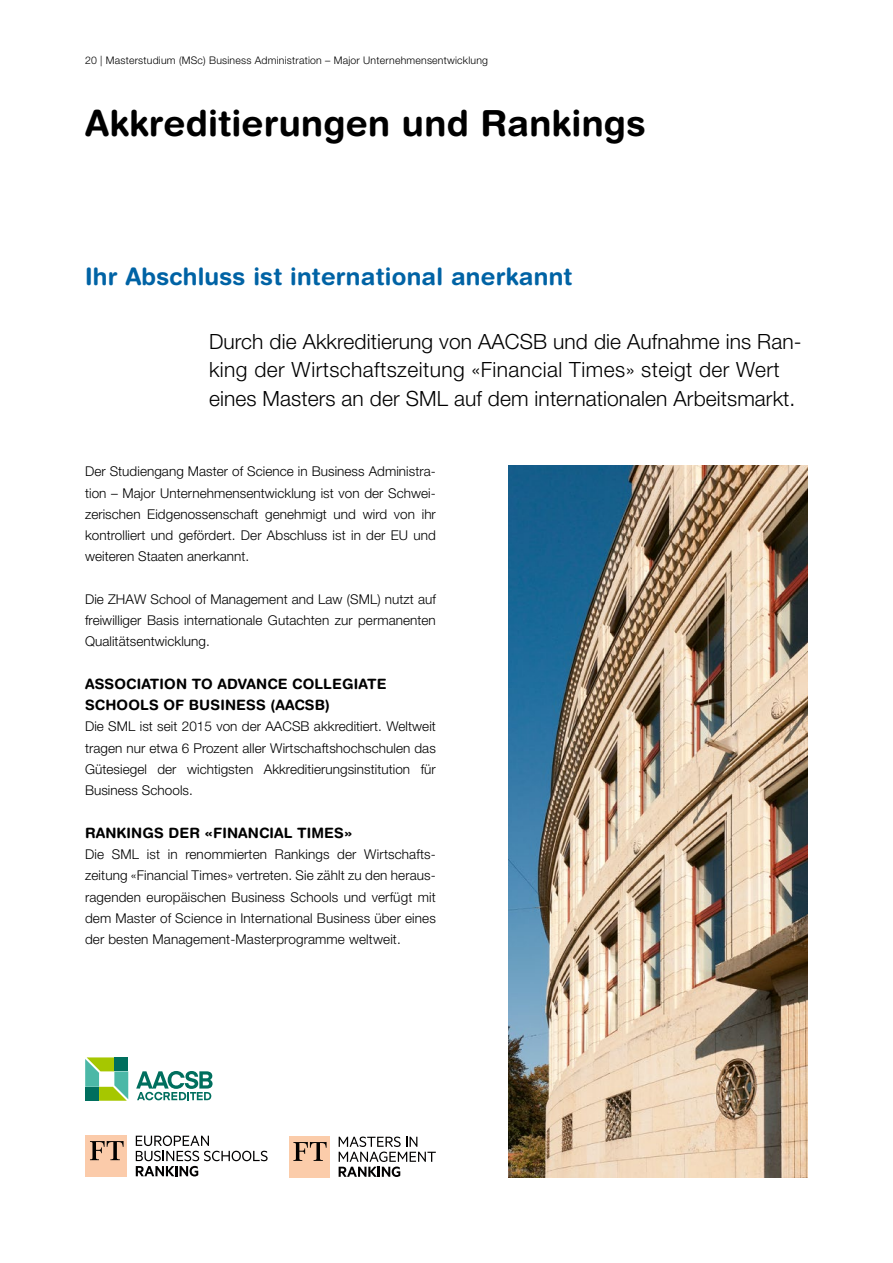
<style>
.page{position:relative;width:893px;height:1263px;background:#fff}
.page>*{position:absolute;margin:0;border:0;box-sizing:border-box;transform-origin:0 0}
.t1{font:700 36px "Helvetica Rounded LT Std";letter-spacing:.01em;color:#000}
.t2{font:700 24px "Helvetica Rounded LT Std";letter-spacing:.01em;color:#0063a5}
.t3{font:300 21px/28.5px "Helvetica Neue LT Pro";letter-spacing:.005em;color:#000}
.t4{font:700 14.25px/21.3px "Helvetica Rounded LT Std";letter-spacing:.01em;color:#000}
.t5{font:300 13.5px/21.3px "Helvetica Neue LT Pro";letter-spacing:.01em;color:#000;text-align:justify}
.t6{font:300 10.5px "Helvetica Neue LT Pro";letter-spacing:.02em;color:#000}
</style>
<div class="page">
<img style="left:508px;top:465px;width:300px;height:713px">
<svg style="left:85px;top:1057px;width:43px;height:44px"></svg>
<div style="left:85px;top:1087px;width:14px;height:14px;background:#006f5e"></div>
<svg style="left:136px;top:1071px;width:77px;height:29px"></svg>
<div style="left:289px;top:1136px;width:41px;height:42px;background:#fbccaa"></div>
<svg style="left:293px;top:1142px;width:34px;height:19px"></svg>
<svg style="left:339px;top:1136px;width:97px;height:41px"></svg>
<div style="left:85px;top:1135px;width:42px;height:42px;background:#fbcbaa"></div>
<svg style="left:90px;top:1141px;width:34px;height:19px"></svg>
<svg style="left:136px;top:1135px;width:132px;height:41px"></svg>
<p class="t6" style="left:85px;top:54px;width:404px">20 | Masterstudium (MSc) Business Administration – Major Unternehmensentwicklung</p>
<h1 class="t1" style="left:85px;top:101px;width:562px">Akkreditierungen und Rankings</h1>
<h2 class="t2" style="left:85px;top:262px;width:489px">Ihr Abschluss ist international anerkannt</h2>
<h3 class="t3" style="left:209px;top:327px;width:594px">Durch die Akkreditierung von AACSB und die Aufnahme ins Ran&shy;king der Wirtschaftszeitung «Financial Times» steigt der Wert eines Masters an der SML auf dem internationalen Arbeitsmarkt.</h3>
<p class="t5" style="left:85px;top:460px;width:352px">Der Studiengang Master of Science in Business Administra&shy;tion – Major Unternehmensentwicklung ist von der Schwei&shy;zerischen Eidgenossenschaft genehmigt und wird von ihr kontrolliert und gefördert. Der Abschluss ist in der EU und weiteren Staaten anerkannt.</p>
<p class="t5" style="left:85px;top:588px;width:352px">Die ZHAW School of Management and Law (SML) nutzt auf freiwilliger Basis internationale Gutachten zur permanenten Qualitätsentwicklung.</p>
<p class="t4" style="left:85px;top:673px;width:303px">ASSOCIATION TO ADVANCE COLLEGIATE<br>SCHOOLS OF BUSINESS (AACSB)</p>
<p class="t5" style="left:85px;top:716px;width:352px">Die SML ist seit 2015 von der AACSB akkreditiert. Weltweit tragen nur etwa 6 Prozent aller Wirtschaftshochschulen das Gütesiegel der wichtigsten Akkreditierungsinstitution für Business Schools.</p>
<p class="t4" style="left:85px;top:822px;width:269px">RANKINGS DER «FINANCIAL TIMES»</p>
<p class="t5" style="left:85px;top:843px;width:352px;text-align:left">Die SML ist in renommierten Rankings der Wirtschafts&shy;zeitung «Financial Times» vertreten. Sie zählt zu den heraus&shy;ragenden europäischen Business Schools und verfügt mit dem Master of Science in International Business über eines der besten Management-Masterprogramme weltweit.</p>
</div>
